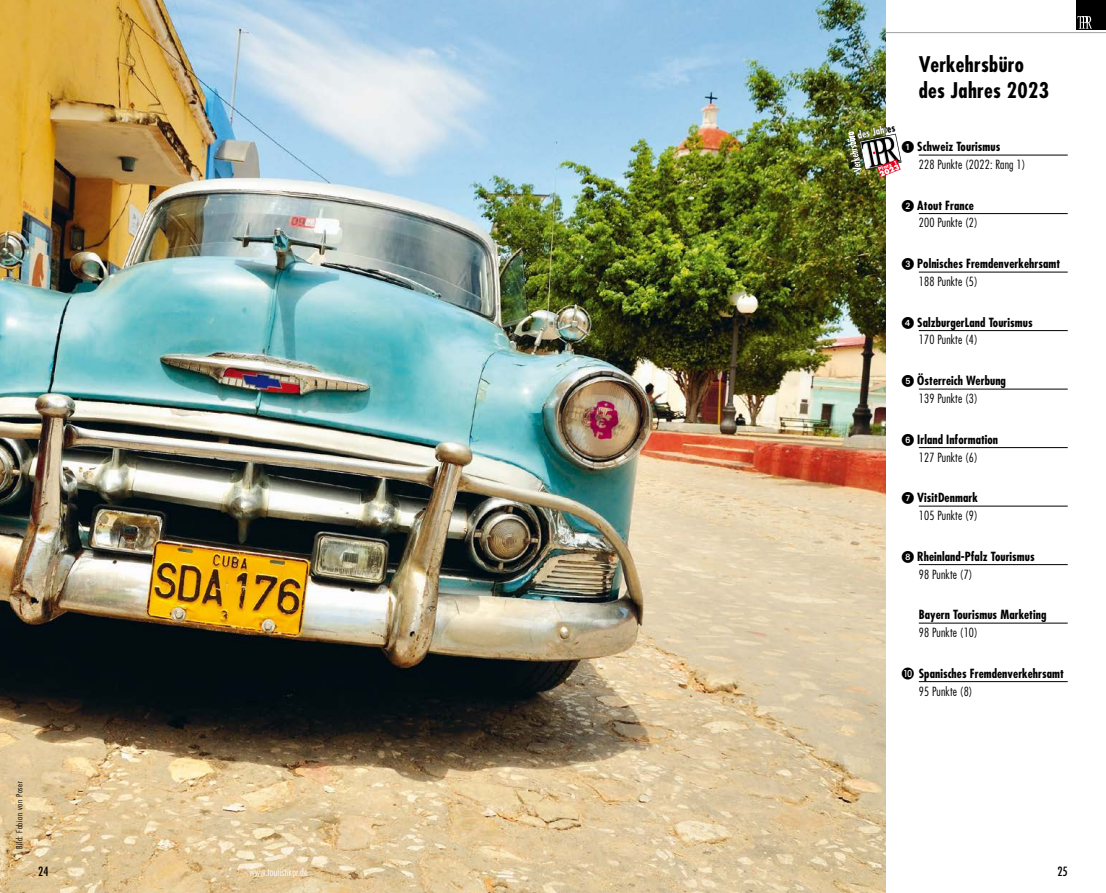
<style>
.page{position:relative;width:1106px;height:893px;background:#fff}
.page>*{position:absolute;margin:0;border:0;box-sizing:border-box;transform-origin:0 0}
.t1{font:700 condensed 21px/25.5px "Futura Std";letter-spacing:.015em;color:#000}
.t2{font:condensed 12.45px "Futura Std";color:#000}
.t3{font:700 condensed 12.3px/18px "Futura Std";letter-spacing:.005em;color:#000}
.t4{font:300 condensed 12.3px/18px "Futura Std";letter-spacing:.01em;color:#000}
.t5{font:300 condensed 10.5px "Futura Std";letter-spacing:.01em;color:#fff}
.t6{font:700 condensed 10.5px "Futura Std";color:#fff;scale:.95 1}
.t7{font:300 condensed 8.25px "Futura Std";letter-spacing:.07em;color:#000;scale:1.05 1}
.t8{font:800 7.2px "Futura Std";color:#fff;scale:.93 1}
.t9{font:700 4.8px "Futura LT";color:#fff;scale:1.09 1}
.s1{font-family:"European Pi One";font-weight:400;font-stretch:normal}
.s2{font-weight:700}
.s3{font-weight:300}
</style>
<div class="page">
<div style="left:1076px;top:0;width:30px;height:30px;background:#000"></div>
<svg style="left:1077px;top:16px;width:15px;height:13px"></svg>
<hr style="left:0;top:32px;width:1106px;height:1px;background:#9c9e9f">
<img style="left:0;top:0;width:885px;height:893px">
<hr style="left:918px;top:155px;width:149px;height:1px;background:#000">
<hr style="left:918px;top:213px;width:149px;height:1px;background:#000">
<hr style="left:918px;top:272px;width:149px;height:1px;background:#000">
<hr style="left:918px;top:330px;width:149px;height:1px;background:#000">
<hr style="left:918px;top:389px;width:149px;height:1px;background:#000">
<hr style="left:918px;top:447px;width:149px;height:1px;background:#000">
<hr style="left:918px;top:506px;width:149px;height:1px;background:#000">
<hr style="left:918px;top:564px;width:149px;height:1px;background:#000">
<hr style="left:918px;top:623px;width:149px;height:1px;background:#000">
<hr style="left:918px;top:681px;width:149px;height:1px;background:#000">
<img style="left:847px;top:132px;width:54px;height:45px">
<p class="t7" style="left:15px;top:849px;width:66px;rotate:-90deg">Bild: Fabian von Poser</p>
<p class="t2" style="left:38px;top:864px;width:12px">24</p>
<p class="t5" style="left:249px;top:866px;width:60px">www.touristikpr.de</p>
<p class="t6" style="left:856px;top:129px;width:41px;rotate:-12deg">des Jahres</p>
<h1 class="t1" style="left:918px;top:52px;width:132px">Verkehrsbüro des Jahres 2023</h1>
<p class="t4" style="left:918px;top:137px;width:108px;text-indent:-17px"><span class="s1">1</span> <span class="s2">Schweiz Tourismus<br></span>228 Punkte (2022: Rang 1)</p>
<p class="t4" style="left:918px;top:196px;width:61px;text-indent:-17px"><span class="s1">2</span> <span class="s2">Atout France<br></span>200 Punkte (2)</p>
<p class="t3" style="left:918px;top:255px;width:143px;text-indent:-17px"><span class="s1">3</span> Polnisches Fremdenverkehrsamt<br><span class="s3">188 Punkte (5)</span></p>
<p class="t3" style="left:918px;top:313px;width:115px;text-indent:-17px"><span class="s1">4</span> SalzburgerLand Tourismus<br><span class="s3">170 Punkte (4)</span></p>
<p class="t3" style="left:918px;top:372px;width:89px;text-indent:-17px"><span class="s1">5</span> Österreich Werbung<br><span class="s3">139 Punkte (3)</span></p>
<p class="t3" style="left:901px;top:430px;width:98px;text-align:center"><span class="s1">6</span> Irland Information<br><span class="s3">127 Punkte (6)</span></p>
<p class="t3" style="left:901px;top:489px;width:78px;text-align:right"><span class="s1">7</span> VisitDenmark<br><span class="s3">105 Punkte (9)</span></p>
<p class="t3" style="left:918px;top:547px;width:117px;text-indent:-17px"><span class="s1">8</span> Rheinland-Pfalz Tourismus<br><span class="s3">98 Punkte (7)</span></p>
<p class="t3" style="left:918px;top:606px;width:129px">Bayern Tourismus Marketing</p>
<p class="t4" style="left:918px;top:623px;width:61px">98 Punkte (10)</p>
<p class="t3" style="left:918px;top:664px;width:147px;text-indent:-17px"><span class="s1">J</span> Spanisches Fremdenverkehrsamt<br><span class="s3">95 Punkte (8)</span></p>
<p class="t9" style="left:877px;top:166px;width:20px;rotate:-22deg">Platz 1</p>
<p class="t8" style="left:878px;top:170px;width:24px;rotate:-21deg">2023</p>
<p class="t2" style="left:1057px;top:864px;width:12px">25</p>
</div>
